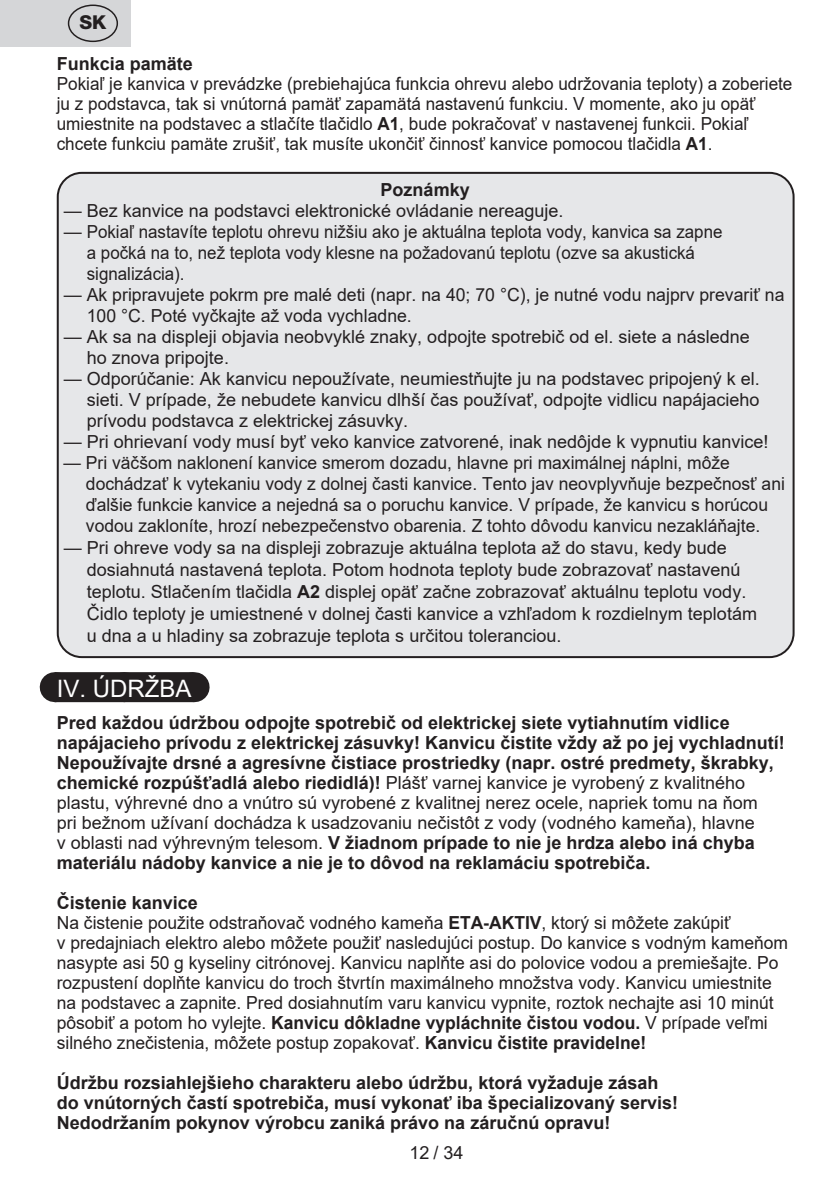
<style>
.page{position:relative;width:840px;height:1191px;background:#fff}
.page>*{position:absolute;margin:0;border:0;box-sizing:border-box;transform-origin:0 0}
.Grafický_nadpis_ETA{font:24px "Arial";color:#fff}
.t1{font:800 19.2px "Helvetica Neue OT";color:#231f20}
.Normální{font:18px/21px "Arial";color:#231f20}
.Normální-2{font:700 18px/20px "Arial";color:#231f20}
.Normální-3{font:18px/20px "Arial";color:#231f20;scale:.95 1}
.s1{font-weight:700}
.s2{font-weight:400}
</style>
<div class="page">
<div style="left:55px;top:672px;width:138px;height:30px;background:#231f20"></div>
<svg style="left:125px;top:672px;width:34px;height:1px"></svg>
<hr style="left:193px;top:672px;width:1px;height:30px;background:#231f20">
<div style="left:58px;top:173px;width:735px;height:484px;background:#e6e7e9;border-radius:24px"></div>
<div style="left:0;top:0;width:131px;height:47px;background:#d5d6d8"></div>
<div style="left:68px;top:5px;width:50px;height:37px;border:1px solid #231f20;border-radius:50%"></div>
<p class="t1" style="left:79px;top:11px;width:28px">SK</p>
<p class="Normální-2" style="left:57px;top:54px;width:138px">Funkcia pamäte</p>
<p class="Normální-3" style="left:57px;top:73px;width:775px">Pokiaľ je kanvica v prevádzke (prebiehajúca funkcia ohrevu alebo udržovania teploty) a zoberiete ju z podstavca, tak si vnútorná pamäť zapamätá nastavenú funkciu. V momente, ako ju opäť umiestnite na podstavec a stlačíte tlačidlo <span class="s1">A1</span>, bude pokračovať v nastavenej funkcii. Pokiaľ chcete funkciu pamäte zrušiť, tak musíte ukončiť činnosť kanvice pomocou tlačidla <span class="s1">A1</span>.</p>
<p class="Normální-2" style="left:380px;top:180px;width:91px">Poznámky</p>
<p class="Normální" style="left:64px;top:200px;width:501px">— Bez kanvice na podstavci elektronické ovládanie nereaguje.</p>
<p class="Normální" style="left:87px;top:221px;width:637px;text-indent:-23px">— Pokiaľ nastavíte teplotu ohrevu nižšiu ako je aktuálna teplota vody, kanvica sa zapne a počká na to, než teplota vody klesne na požadovanú teplotu (ozve sa akustická signalizácia).</p>
<p class="Normální" style="left:87px;top:284px;width:699px;text-indent:-23px">— Ak pripravujete pokrm pre malé deti (napr. na 40; 70 °C), je nutné vodu najprv prevariť na<br>100 °C. Poté vyčkajte až voda vychladne.</p>
<p class="Normální" style="left:87px;top:326px;width:664px;text-indent:-23px">— Ak sa na displeji objavia neobvyklé znaky, odpojte spotrebič od el. siete a následne ho znova pripojte.</p>
<p class="Normální" style="left:87px;top:368px;width:674px;text-align:justify;text-indent:-23px">— Odporúčanie: Ak kanvicu nepoužívate, neumiestňujte ju na podstavec pripojený k el. sieti. V prípade, že nebudete kanvicu dlhší čas používať, odpojte vidlicu napájacieho prívodu podstavca z elektrickej zásuvky.</p>
<p class="Normální" style="left:64px;top:431px;width:706px">— Pri ohrievaní vody musí byť veko kanvice zatvorené, inak nedôjde k vypnutiu kanvice!</p>
<p class="Normální" style="left:86px;top:452px;width:700px;text-indent:-22px">— Pri väčšom naklonení kanvice smerom dozadu, hlavne pri maximálnej náplni, môže dochádzať k vytekaniu vody z dolnej časti kanvice. Tento jav neovplyvňuje bezpečnosť ani ďalšie funkcie kanvice a nejedná sa o poruchu kanvice. V prípade, že kanvicu s horúcou vodou zakloníte, hrozí nebezpečenstvo obarenia. Z tohto dôvodu kanvicu nezakláňajte.</p>
<p class="Normální" style="left:87px;top:537px;width:671px;line-height:22px;text-indent:-23px">— Pri ohreve vody sa na displeji zobrazuje aktuálna teplota až do stavu, kedy bude dosiahnutá nastavená teplota. Potom hodnota teploty bude zobrazovať nastavenú teplotu. Stlačením tlačidla <span class="s1">A2</span> displej opäť začne zobrazovať aktuálnu teplotu vody.<br>Čidlo teploty je umiestnené v dolnej časti kanvice a vzhľadom k rozdielnym teplotám u dna a u hladiny sa zobrazuje teplota s určitou toleranciou.</p>
<p class="Grafický_nadpis_ETA" style="left:57px;top:672px;width:136px">IV. ÚDRŽBA</p>
<p class="Normální-2" style="left:57px;top:712px;width:729px">Pred každou údržbou odpojte spotrebič od elektrickej siete vytiahnutím vidlice napájacieho prívodu z elektrickej zásuvky! Kanvicu čistite vždy až po jej vychladnutí!<br>Nepoužívajte drsné a agresívne čistiace prostriedky (napr. ostré predmety, škrabky, chemické rozpúšťadlá alebo riedidlá)! <span class="s2">Plášť varnej kanvice je vyrobený z kvalitného plastu, výhrevné dno a vnútro sú vyrobené z kvalitnej nerez ocele, napriek tomu na ňom<br>pri bežnom užívaní dochádza k usadzovaniu nečistôt z vody (vodného kameňa), hlavne<br>v oblasti nad výhrevným telesom.</span> V žiadnom prípade to nie je hrdza alebo iná chyba materiálu nádoby kanvice a nie je to dôvod na reklamáciu spotrebiča.</p>
<p class="Normální-2" style="left:57px;top:892px;width:143px">Čistenie kanvice</p>
<p class="Normální" style="left:57px;top:912px;width:732px;line-height:20px">Na čistenie použite odstraňovač vodného kameňa <span class="s1">ETA-AKTIV</span>, ktorý si môžete zakúpiť<br>v predajniach elektro alebo môžete použiť nasledujúci postup. Do kanvice s vodným kameňom nasypte asi 50 g kyseliny citrónovej. Kanvicu naplňte asi do polovice vodou a premiešajte. Po rozpustení doplňte kanvicu do troch štvrtín maximálneho množstva vody. Kanvicu umiestnite na podstavec a zapnite. Pred dosiahnutím varu kanvicu vypnite, roztok nechajte asi 10 minút pôsobiť a potom ho vylejte. <span class="s1">Kanvicu dôkladne vypláchnite čistou vodou.</span> V prípade veľmi silného znečistenia, môžete postup zopakovať. <span class="s1">Kanvicu čistite pravidelne!</span></p>
<p class="Normální-2" style="left:57px;top:1072px;width:622px">Údržbu rozsiahlejšieho charakteru alebo údržbu, ktorá vyžaduje zásah do vnútorných častí spotrebiča, musí vykonať iba špecializovaný servis!<br>Nedodržaním pokynov výrobcu zaniká právo na záručnú opravu!</p>
<p class="Normální" style="left:409px;top:1141px;width:56px">12 / 34</p>
</div>
